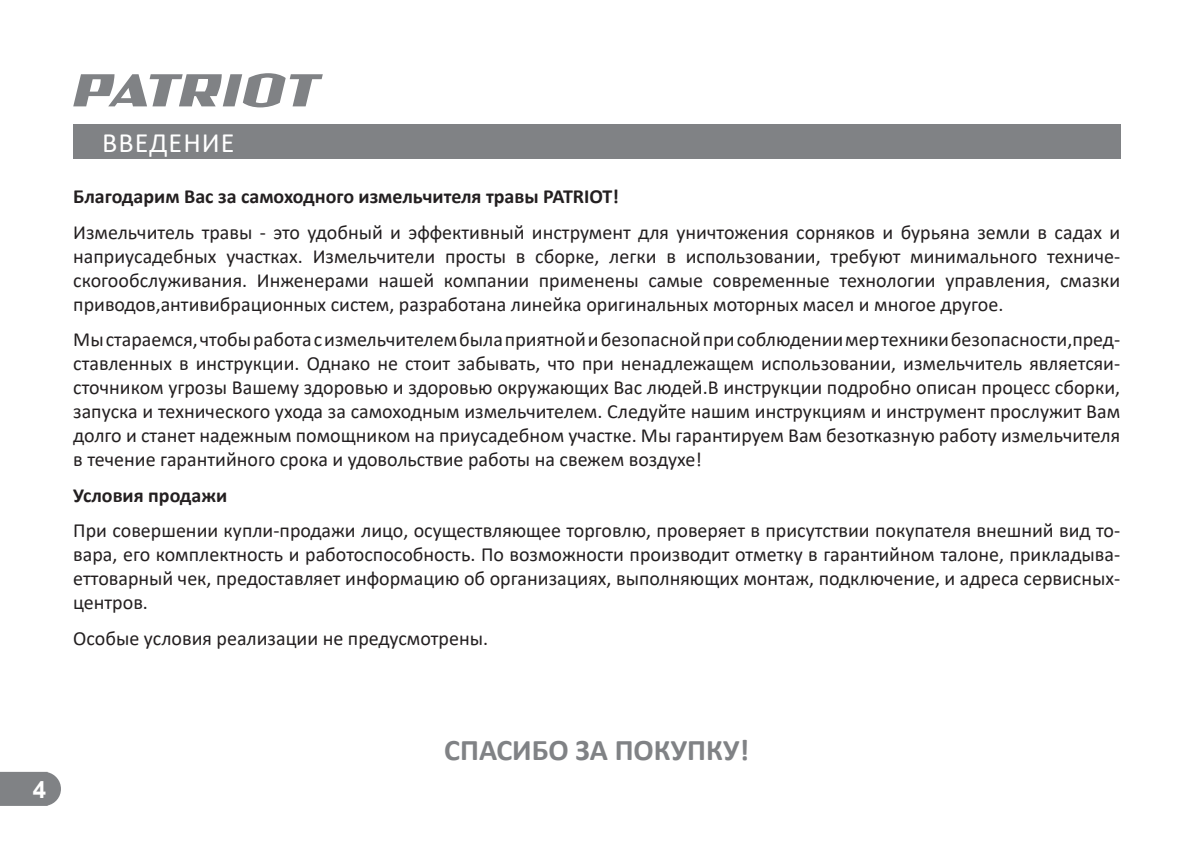
<style>
.page{position:relative;width:1193px;height:843px;background:#fff}
.page>*{position:absolute;margin:0;border:0;box-sizing:border-box;transform-origin:0 0}
.t1{font:700 30px "Calibri";color:#808285}
.t2{font:28px "Calibri";letter-spacing:.04em;color:#fff}
.t3{font:700 24px "Arial";color:#fff}
.t4{font:20px/24px "Calibri";color:#231f20;text-align:justify}
.t5{font:700 20px "Calibri";color:#231f20}
</style>
<div class="page">
<svg style="left:0;top:771px;width:61px;height:34px;background:#8a8c8e"></svg>
<svg style="left:73px;top:73px;width:250px;height:34px"></svg>
<div style="left:73px;top:124px;width:1047px;height:34px;background:#808285"></div>
<h2 class="t2" style="left:102px;top:123px;width:134px">ВВЕДЕНИЕ</h2>
<p class="t5" style="left:73px;top:182px;width:547px">Благодарим Вас за самоходного измельчителя травы PATRIOT!</p>
<p class="t4" style="left:73px;top:219px;width:1048px">Измельчитель травы - это удобный и эффективный инструмент для уничтожения сорняков и бурьяна земли в садах и наприусадебных участках. Измельчители просты в сборке, легки в использовании, требуют минимального техниче&shy;скогообслуживания. Инженерами нашей компании применены самые современные технологии управления, смазки приводов,антивибрационных систем, разработана линейка оригинальных моторных масел и многое другое.</p>
<p class="t4" style="left:73px;top:327px;width:1048px">Мы стараемся, чтобы работа с измельчителем была приятной и безопасной при соблюдении мер техники безопасности,пред&shy;ставленных в инструкции. Однако не стоит забывать, что при ненадлежащем использовании, измельчитель являетсяи&shy;сточником угрозы Вашему здоровью и здоровью окружающих Вас людей.В инструкции подробно описан процесс сборки, запуска и технического ухода за самоходным измельчителем. Следуйте нашим инструкциям и инструмент прослужит Вам долго и станет надежным помощником на приусадебном участке. Мы гарантируем Вам безотказную работу измельчителя в течение гарантийного срока и удовольствие работы на свежем воздухе!</p>
<p class="t5" style="left:73px;top:480px;width:155px">Условия продажи</p>
<p class="t4" style="left:73px;top:517px;width:1048px">При совершении купли-продажи лицо, осуществляющее торговлю, проверяет в присутствии покупателя внешний вид то&shy;вара, его комплектность и работоспособность. По возможности производит отметку в гарантийном талоне, прикладыва&shy;еттоварный чек, предоставляет информацию об организациях, выполняющих монтаж, подключение, и адреса сервисных&shy;центров.</p>
<p class="t4" style="left:73px;top:625px;width:416px">Особые условия реализации не предусмотрены.</p>
<p class="t3" style="left:33px;top:771px;width:15px">4</p>
<h1 class="t1" style="left:444px;top:728px;width:306px">СПАСИБО ЗА ПОКУПКУ!</h1>
</div>
